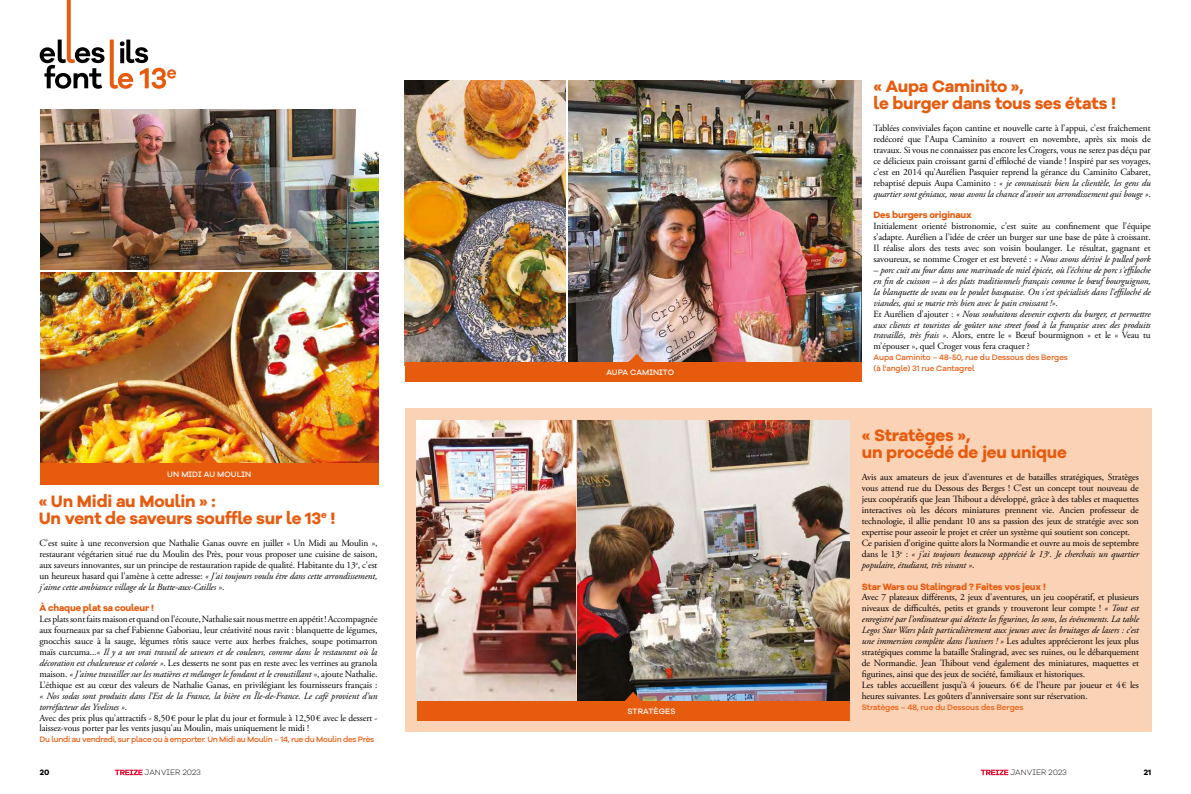
<style>
.page{position:relative;width:1191px;height:794px;background:#fff}
.page>*{position:absolute;margin:0;border:0;box-sizing:border-box;transform-origin:0 0}
.t1{font:700 17px/17px "Galano Grotesque Alt";letter-spacing:-.01em;color:#e75b0e}
.t2{font:9.4px/10.9px "Adobe Garamond Pro";letter-spacing:-.01em;color:#000;text-align:justify}
.t3{font:italic 9.4px/10.9px "Adobe Garamond Pro";letter-spacing:-.01em;color:#000}
.t4{font:700 9.4px "Galano Grotesque Alt";letter-spacing:-.02em;color:#e75b0e}
.t5{font:500 8.1px/10.9px "Galano Grotesque Alt";letter-spacing:-.02em;color:#e75b0e}
.t6{font:500 8.1px "Galano Grotesque Alt";letter-spacing:.01em;color:#fff}
.t7{font:300 8px "Galano Grotesque Alt";letter-spacing:.01em;color:#000}
.t8{font:700 8px "Galano Grotesque Alt";color:#000}
.s1{font-style:italic}
.s2{font-style:normal}
</style>
<div class="page">
<img style="left:40px;top:272px;width:338px;height:191px">
<svg style="left:40px;top:0;width:136px;height:89px"></svg>
<svg style="left:199px;top:454px;width:20px;height:9px"></svg>
<div style="left:40px;top:463px;width:338px;height:22px;background:#e75b0e"></div>
<img style="left:40px;top:109px;width:338px;height:160px">
<img style="left:568px;top:80px;width:293px;height:283px">
<img style="left:405px;top:80px;width:160px;height:283px">
<svg style="left:627px;top:354px;width:19px;height:9px"></svg>
<div style="left:405px;top:363px;width:456px;height:19px;background:#e75b0e"></div>
<div style="left:405px;top:408px;width:746px;height:323px;background:#fad2b6"></div>
<img style="left:578px;top:421px;width:271px;height:280px">
<img style="left:417px;top:421px;width:158px;height:280px">
<svg style="left:623px;top:692px;width:20px;height:9px"></svg>
<div style="left:417px;top:701px;width:432px;height:19px;background:#e75b0e"></div>
<svg style="left:980px;top:769px;width:28px;height:6px"></svg>
<svg style="left:115px;top:769px;width:27px;height:6px"></svg>
<p class="t6" style="left:167px;top:469px;width:86px">UN MIDI AU MOULIN</p>
<h1 class="t1" style="left:39px;top:492px;width:298px">« Un Midi au Moulin » :<br>Un vent de saveurs souffle sur le 13<sup>e</sup> !</h1>
<p class="t2" style="left:39px;top:538px;width:339px">C’est suite à une reconversion que Nathalie Ganas ouvre en juillet « Un Midi au Moulin », restaurant végétarien situé rue du Moulin des Près, pour vous proposer une cuisine de saison, aux saveurs innovantes, sur un principe de restauration rapide de qualité. Habitante du 13<sup>e</sup>, c'est un heureux hasard qui l'amène à cette adresse: <span class="s1">« J'ai toujours voulu être dans cette arrondissement, j'aime cette ambiance village de la Butte-aux-Cailles »</span>.</p>
<p class="t4" style="left:39px;top:602px;width:116px">À chaque plat sa couleur !</p>
<p class="t2" style="left:39px;top:614px;width:339px">Les plats sont faits maison et quand on l’écoute, Nathalie sait nous mettre en appétit ! Accompagnée aux fourneaux par sa chef Fabienne Gaboriau, leur créativité nous ravit : blanquette de légumes, gnocchis sauce à la sauge, légumes rôtis sauce verte aux herbes fraîches, soupe potimarron maïs curcuma..<span class="s1">.« Il y a un vrai travail de saveurs et de couleurs, comme dans le restaurant où la décoration est chaleureuse et colorée »</span>. Les desserts ne sont pas en reste avec les verrines au granola maison. <span class="s1">« J’aime travailler sur les matières et mélanger le fondant et le croustillant »</span>, ajoute Nathalie.<br>L’éthique est au cœur des valeurs de Nathalie Ganas, en privilégiant les fournisseurs français :</p>
<p class="t2" style="left:39px;top:690px;width:340px;text-align:left"><span class="s1">« Nos sodas sont produits dans l'Est de la France, la bière en Île-de-France. Le café provient d’un torréfacteur des Yvelines »</span>.<br>Avec des prix plus qu’attractifs - 8,50€ pour le plat du jour et formule à 12,50€ avec le dessert - laissez-vous porter par les vents jusqu'au Moulin, mais uniquement le midi !</p>
<p class="t5" style="left:39px;top:734px;width:336px">Du lundi au vendredi, sur place ou à emporter. Un Midi au Moulin – 14, rue du Moulin des Près</p>
<p class="t6" style="left:606px;top:367px;width:69px">AUPA CAMINITO</p>
<p class="t6" style="left:627px;top:705px;width:49px">STRATÈGES</p>
<h1 class="t1" style="left:873px;top:77px;width:244px">« Aupa Caminito »,<br>le burger dans tous ses états !</h1>
<p class="t2" style="left:873px;top:123px;width:279px">Tablées conviviales façon cantine et nouvelle carte à l’appui, c’est fraîchement redécoré que l’Aupa Caminito a rouvert en novembre, après six mois de travaux. Si vous ne connaissez pas encore les Crogers, vous ne serez pas déçu par ce délicieux pain croissant garni d’effiloché de viande ! Inspiré par ses voyages, c’est en 2014 qu’Aurélien Pasquier reprend la gérance du Caminito Cabaret, rebaptisé depuis Aupa Caminito : <span class="s1">« je connaissais bien la clientèle, les gens du quartier sont géniaux, nous avons la chance d'avoir un arrondissement qui bouge »</span>.</p>
<p class="t4" style="left:873px;top:209px;width:100px">Des burgers originaux</p>
<p class="t2" style="left:873px;top:221px;width:279px">Initialement orienté bistronomie, c’est suite au confinement que l’équipe s’adapte. Aurélien a l’idée de créer un burger sur une base de pâte à croissant.<br>Il réalise alors des tests avec son voisin boulanger. Le résultat, gagnant et savoureux, se nomme Croger et est breveté : <span class="s1">« Nous avons dérivé le pulled pork</span></p>
<p class="t3" style="left:873px;top:265px;width:279px">– porc cuit au four dans une marinade de miel épicée, où l'échine de porc s'effiloche en fin de cuisson – à des plats traditionnels français comme le bœuf bourguignon, la blanquette de veau ou le poulet basquaise. On s'est spécialisés dans l'effiloché de viandes, qui se marie très bien avec le pain croissant !»<span class="s2">.<br>Et Aurélien d’ajouter :</span> « Nous souhaitons devenir experts du burger, et permettre aux clients et touristes de goûter une street food à la française avec des produits travaillés, très frais »<span class="s2">. Alors, entre le « Bœuf bourmignon » et le « Veau tu m’épouser », quel Croger vous fera craquer ?</span></p>
<p class="t5" style="left:873px;top:352px;width:196px">Aupa Caminito – 48-50, rue du Dessous des Berges (à l'angle) 31 rue Cantagrel</p>
<h1 class="t1" style="left:862px;top:427px;width:207px">« Stratèges »,<br>un procédé de jeu unique</h1>
<p class="t2" style="left:862px;top:472px;width:279px;text-align:left">Avis aux amateurs de jeux d’aventures et de batailles stratégiques, Stratèges vous attend rue du Dessous des Berges ! C’est un concept tout nouveau de jeux coopératifs que Jean Thibout a développé, grâce à des tables et maquettes interactives où les décors miniatures prennent vie. Ancien professeur de technologie, il allie pendant 10 ans sa passion des jeux de stratégie avec son expertise pour asseoir le projet et créer un système qui soutient son concept.<br>Ce parisien d’origine quitte alors la Normandie et ouvre au mois de septembre dans le 13<sup>e</sup> : <span class="s1">« j'ai toujours beaucoup apprécié le 13</span><sup>e</sup><span class="s1">. Je cherchais un quartier populaire, étudiant, très vivant »</span>.</p>
<p class="t4" style="left:862px;top:580px;width:186px">Star Wars ou Stalingrad ? Faites vos jeux !</p>
<p class="t2" style="left:862px;top:592px;width:279px;text-align:left">Avec 7 plateaux différents, 2 jeux d'aventures, un jeu coopératif, et plusieurs niveaux de difficultés, petits et grands y trouveront leur compte ! <span class="s1">« Tout est enregistré par l’ordinateur qui détecte les figurines, les sons, les événements. La table Legos Star Wars plaît particulièrement aux jeunes avec les bruitages de lasers : c’est une immersion complète dans l'univers ! »</span> Les adultes apprécieront les jeux plus stratégiques comme la bataille Stalingrad, avec ses ruines, ou le débarquement de Normandie. Jean Thibout vend également des miniatures, maquettes et figurines, ainsi que des jeux de société, familiaux et historiques.<br>Les tables accueillent jusqu’à 4 joueurs. 6€ de l'heure par joueur et 4€ les heures suivantes. Les goûters d’anniversaire sont sur réservation.</p>
<p class="t5" style="left:862px;top:701px;width:163px">Stratèges – 48, rue du Dessous des Berges</p>
<p class="t8" style="left:40px;top:767px;width:11px">20</p>
<p class="t7" style="left:145px;top:767px;width:58px">JANVIER 2023</p>
<p class="t7" style="left:1010px;top:767px;width:58px">JANVIER 2023</p>
<p class="t8" style="left:1143px;top:767px;width:9px">21</p>
</div>
